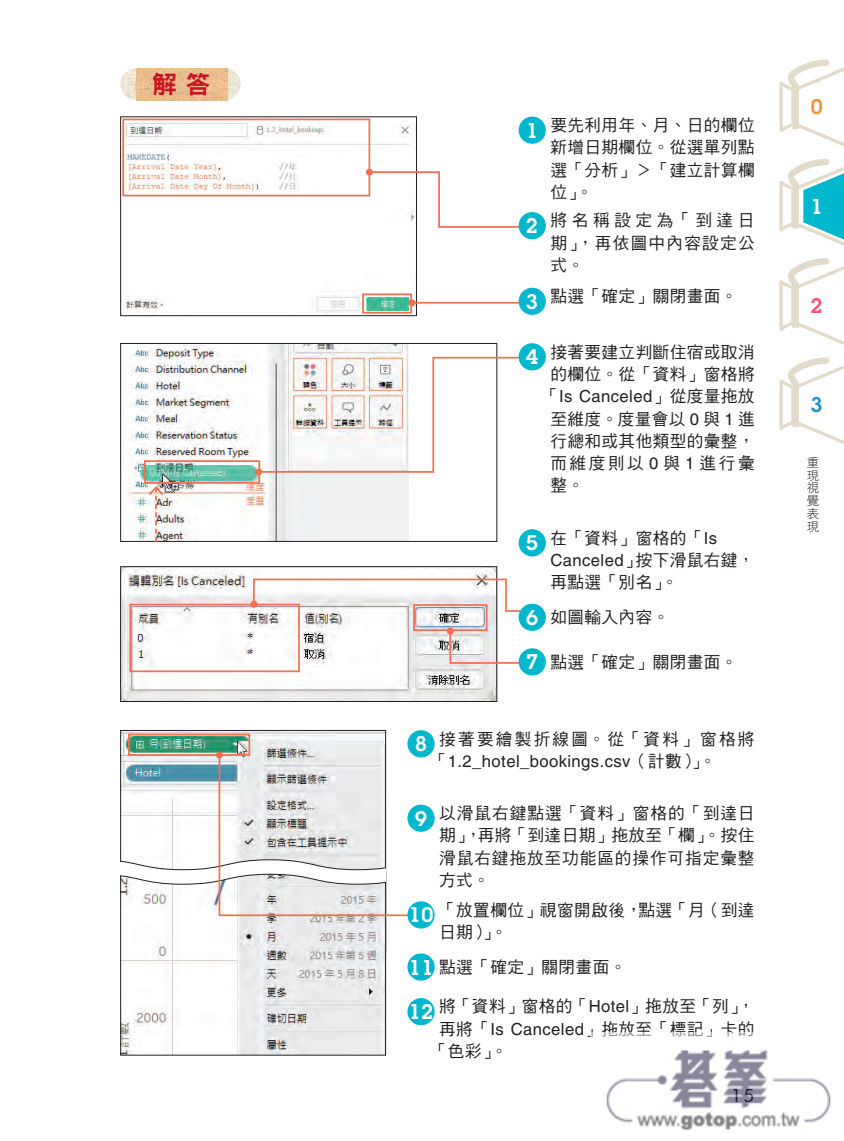
<style>
.page{position:relative;width:844px;height:1141px;background:#fff}
.page>*{position:absolute;margin:0;border:0;box-sizing:border-box;transform-origin:0 0}
.t1{font:24.85px "DF Hei Std W9";color:#da1f3d}
.t2{font:600 22.4px "Lubalin Graph Itc T";color:#fff}
.t3{font:600 22.4px "Lubalin Graph Itc T";color:#f79332}
.t4{font:600 22.4px "Lubalin Graph Itc T";color:#f0597c}
.t5{font:600 22.4px "Lubalin Graph Itc T";color:#1d90d0}
.t6{font:18.55px "Futura BT";color:#231f20}
.t7{font:16.62px/22.4px "DF Hei Std W5";letter-spacing:.025em;color:#231f20;text-align:justify}
.t8{font:16.62px "Helvetica LT Std";letter-spacing:.025em;color:#231f20}
.t9{font:16.62px "DF Hei Std W5";letter-spacing:.135em;color:#231f20}
.t10{font:12.42px/12.8px "DF Hei Std W3";color:#231f20;text-align:justify}
.s1{font-family:"Lubalin Graph Itc T";font-weight:600;font-size:22.4px;color:#fff}
.s2{font-family:"DF Hei Std W5"}
.s3{font-family:"Helvetica LT Std"}
</style>
<div class="page">
<svg style="left:120px;top:116px;width:297px;height:200px"></svg>
<svg style="left:120px;top:343px;width:377px;height:199px"></svg>
<svg style="left:120px;top:566px;width:377px;height:136px"></svg>
<svg style="left:120px;top:917px;width:266px;height:139px"></svg>
<div style="left:518px;top:117px;width:27px;height:27px;background:#00b7ce;border-radius:50%"></div>
<div style="left:518px;top:529px;width:27px;height:27px;background:#00b7ce;border-radius:50%"></div>
<div style="left:407px;top:730px;width:27px;height:27px;background:#00b7ce;border-radius:50%"></div>
<div style="left:407px;top:805px;width:27px;height:27px;background:#00b7ce;border-radius:50%"></div>
<div style="left:407px;top:998px;width:27px;height:27px;background:#00b7ce;border-radius:50%"></div>
<svg style="left:361px;top:293px;width:52px;height:22px"></svg>
<svg style="left:121px;top:118px;width:411px;height:111px"></svg>
<div style="left:366px;top:169px;width:7px;height:7px;background:#f36f51;border-radius:50%"></div>
<div style="left:518px;top:212px;width:27px;height:27px;background:#00b7ce;border-radius:50%"></div>
<hr style="left:412px;top:302px;width:126px;height:2px;background:#f36f51">
<div style="left:408px;top:299px;width:7px;height:7px;background:#f36f51;border-radius:50%"></div>
<div style="left:518px;top:343px;width:27px;height:27px;background:#00b7ce;border-radius:50%"></div>
<svg style="left:143px;top:356px;width:394px;height:186px"></svg>
<svg style="left:120px;top:733px;width:301px;height:184px"></svg>
<svg style="left:128px;top:578px;width:405px;height:95px"></svg>
<div style="left:518px;top:604px;width:27px;height:27px;background:#00b7ce;border-radius:50%"></div>
<div style="left:518px;top:648px;width:27px;height:27px;background:#00b7ce;border-radius:50%"></div>
<div style="left:407px;top:901px;width:27px;height:28px;background:#00b7ce;border-radius:50%"></div>
<div style="left:407px;top:953px;width:27px;height:28px;background:#00b7ce;border-radius:50%"></div>
<img style="left:120px;top:68px;width:32px;height:32px;border-radius:16px">
<img style="left:209px;top:68px;width:31px;height:32px;border-radius:16px">
<img style="left:136px;top:68px;width:91px;height:32px">
<div style="left:518px;top:288px;width:27px;height:27px;background:#00b7ce;border-radius:50%"></div>
<svg style="left:779px;top:59px;width:64px;height:385px"></svg>
<img style="left:606px;top:1050px;width:225px;height:81px">
<h1 class="t1" style="left:153px;top:71px;width:59px">解答</h1>
<h2 class="t2" style="left:526px;top:117px;width:14px">1</h2>
<h2 class="t2" style="left:526px;top:213px;width:14px">2</h2>
<p class="t7" style="left:550px;top:113px;width:206px">要先利用年、月、日的欄位新增日期欄位。從選單列點選「分析」＞「建立計算欄位」。</p>
<p class="t7" style="left:550px;top:209px;width:206px">將名稱設定為「到達日期」，再依圖中內容設定公式。</p>
<p class="t7" style="left:526px;top:285px;width:213px"><span class="s1">3</span> 點選「確定」關閉畫面。</p>
<h2 class="t2" style="left:526px;top:344px;width:14px">4</h2>
<p class="t7" style="left:550px;top:340px;width:206px">接著要建立判斷住宿或取消的欄位。從「資料」窗格將</p>
<p class="t8" style="left:542px;top:387px;width:214px"><span class="s2">「</span>Is Canceled<span class="s2">」從度量拖放</span></p>
<p class="t7" style="left:550px;top:407px;width:206px">至維度。度量會以 <span class="s3">0</span> 與 <span class="s3">1</span> 進行總和或其他類型的彙整，而維度則以 <span class="s3">0</span> 與 <span class="s3">1</span> 進行彙整。</p>
<h2 class="t2" style="left:526px;top:530px;width:14px">5</h2>
<p class="t7" style="left:550px;top:526px;width:168px">在「資料」窗格的「<span class="s3">Is</span></p>
<p class="t8" style="left:550px;top:550px;width:206px">Canceled<span class="s2">」按下滑鼠右鍵，</span></p>
<p class="t7" style="left:550px;top:571px;width:129px">再點選「別名」。</p>
<p class="t7" style="left:526px;top:606px;width:145px"><span class="s1">6</span> 如圖輸入內容。</p>
<p class="t7" style="left:526px;top:650px;width:213px"><span class="s1">7</span> 點選「確定」關閉畫面。</p>
<h2 class="t2" style="left:414px;top:731px;width:14px">8</h2>
<p class="t9" style="left:439px;top:730px;width:317px">接著要繪製折線圖。從「資料」窗格將</p>
<p class="t8" style="left:431px;top:751px;width:287px"><span class="s2">「</span>1.2_hotel_bookings.csv<span class="s2">（計數）」。</span></p>
<h2 class="t2" style="left:414px;top:805px;width:14px">9</h2>
<p class="t7" style="left:439px;top:801px;width:317px">以滑鼠右鍵點選「資料」窗格的「到達日期」，再將「到達日期」拖放至「欄」。按住滑鼠右鍵拖放至功能區的操作可指定彙整方式。</p>
<p class="t7" style="left:439px;top:898px;width:317px">「放置欄位」視窗開啟後，點選「月（到達日期）」。</p>
<h2 class="t2" style="left:408px;top:902px;width:27px">10</h2>
<p class="t7" style="left:408px;top:956px;width:219px"><span class="s1">11</span> 點選「確定」關閉畫面。</p>
<p class="t7" style="left:439px;top:995px;width:317px">將「資料」窗格的「<span class="s3">Hotel</span>」拖放至「列」，</p>
<p class="t7" style="left:439px;top:1017px;width:317px">再將「<span class="s3">Is Canceled</span>」拖放至「標記」卡的</p>
<p class="t7" style="left:431px;top:1040px;width:78px">「色彩」。</p>
<h2 class="t2" style="left:408px;top:999px;width:27px">12</h2>
<p class="t6" style="left:730px;top:1084px;width:25px">15</p>
<h2 class="t3" style="left:810px;top:94px;width:14px">0</h2>
<h2 class="t2" style="left:810px;top:193px;width:14px">1</h2>
<h2 class="t4" style="left:810px;top:292px;width:14px">2</h2>
<h2 class="t5" style="left:810px;top:392px;width:14px">3</h2>
<p class="t10" style="left:806px;top:456px;width:13px">重現視覺表現</p>
</div>
